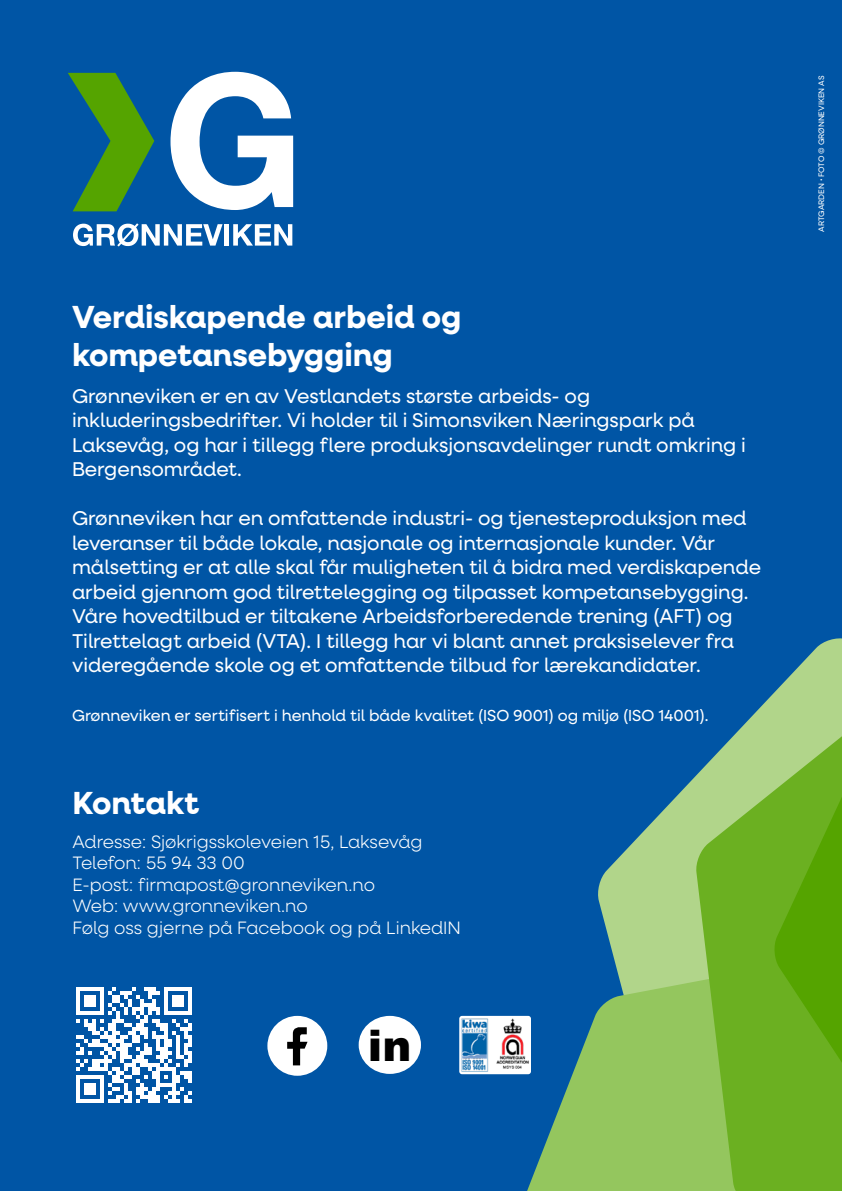
<style>
.page{position:relative;width:842px;height:1191px;background:#0055a5}
.page>*{position:absolute;margin:0;border:0;box-sizing:border-box;transform-origin:0 0}
.t1{font:900 43.4px "Arial";color:#000}
.t2{font:700 32px/38px "Neulis Neue";color:#fff}
.t3{font:20px/24.4px "Neulis Neue";color:#fff}
.t4{font:300 18px "Neulis Neue";color:#fff}
.t5{font:16px "Neulis Neue";color:#fff}
.t6{font:8px "Neulis Neue";color:#fff}
</style>
<div class="page">
<svg style="left:598px;top:638px;width:244px;height:299px"></svg>
<svg style="left:478px;top:937px;width:217px;height:254px"></svg>
<svg style="left:695px;top:644px;width:147px;height:547px"></svg>
<svg style="left:773px;top:705px;width:69px;height:466px;background:#6db124"></svg>
<svg style="left:76px;top:987px;width:116px;height:116px"></svg>
<img style="left:459px;top:1016px;width:72px;height:58px">
<div style="left:267px;top:1016px;width:60px;height:59px;background:#fff;border-radius:50%"></div>
<svg style="left:287px;top:1027px;width:21px;height:38px"></svg>
<div style="left:359px;top:1016px;width:62px;height:58px;background:#fff;border-radius:50%"></div>
<svg style="left:68px;top:73px;width:86px;height:138px"></svg>
<svg style="left:170px;top:72px;width:123px;height:138px"></svg>
<svg style="left:73px;top:223px;width:150px;height:23px"></svg>
<div style="left:224px;top:224px;width:5px;height:22px;background:#fff"></div>
<svg style="left:233px;top:224px;width:59px;height:22px"></svg>
<p class="t2" style="left:72px;top:297px;width:391px">Verdiskapende arbeid og kompetansebygging</p>
<p class="t3" style="left:72px;top:383px;width:675px">Grønneviken er en av Vestlandets største arbeids- og inkluderingsbedrifter. Vi holder til i Simonsviken Næringspark på Laksevåg, og har i tillegg flere produksjonsavdelinger rundt omkring i Bergensområdet.</p>
<p class="t3" style="left:72px;top:505px;width:690px">Grønneviken har en omfattende industri- og tjenesteproduksjon med leveranser til både lokale, nasjonale og internasjonale kunder. Vår målsetting er at alle skal får muligheten til å bidra med verdiskapende arbeid gjennom god tilrettelegging og tilpasset kompetansebygging.<br>Våre hovedtilbud er tiltakene Arbeidsforberedende trening (AFT) og Tilrettelagt arbeid (VTA). I tillegg har vi blant annet praksiselever fra videregående skole og et omfattende tilbud for lærekandidater.</p>
<p class="t5" style="left:72px;top:704px;width:638px">Grønneviken er sertifisert i henhold til både kvalitet (ISO 9001) og miljø (ISO 14001).</p>
<p class="t2" style="left:72px;top:782px;width:128px">Kontakt</p>
<p class="t4" style="left:72px;top:829px;width:352px">Adresse: Sjøkrigsskoleveien 15, Laksevåg</p>
<p class="t4" style="left:72px;top:850px;width:174px">Telefon: 55 94 33 00</p>
<p class="t4" style="left:72px;top:872px;width:304px">E-post: firmapost@gronneviken.no</p>
<p class="t4" style="left:72px;top:894px;width:237px">Web: www.gronneviken.no</p>
<p class="t4" style="left:72px;top:915px;width:390px">Følg oss gjerne på Facebook og på LinkedIN</p>
<p class="t1" style="left:368px;top:1013px;width:45px">in</p>
<p class="t6" style="left:816px;top:231px;width:157px;rotate:-90deg">ARTGARDEN • FOTO © GRØNNEVIKEN AS</p>
</div>
